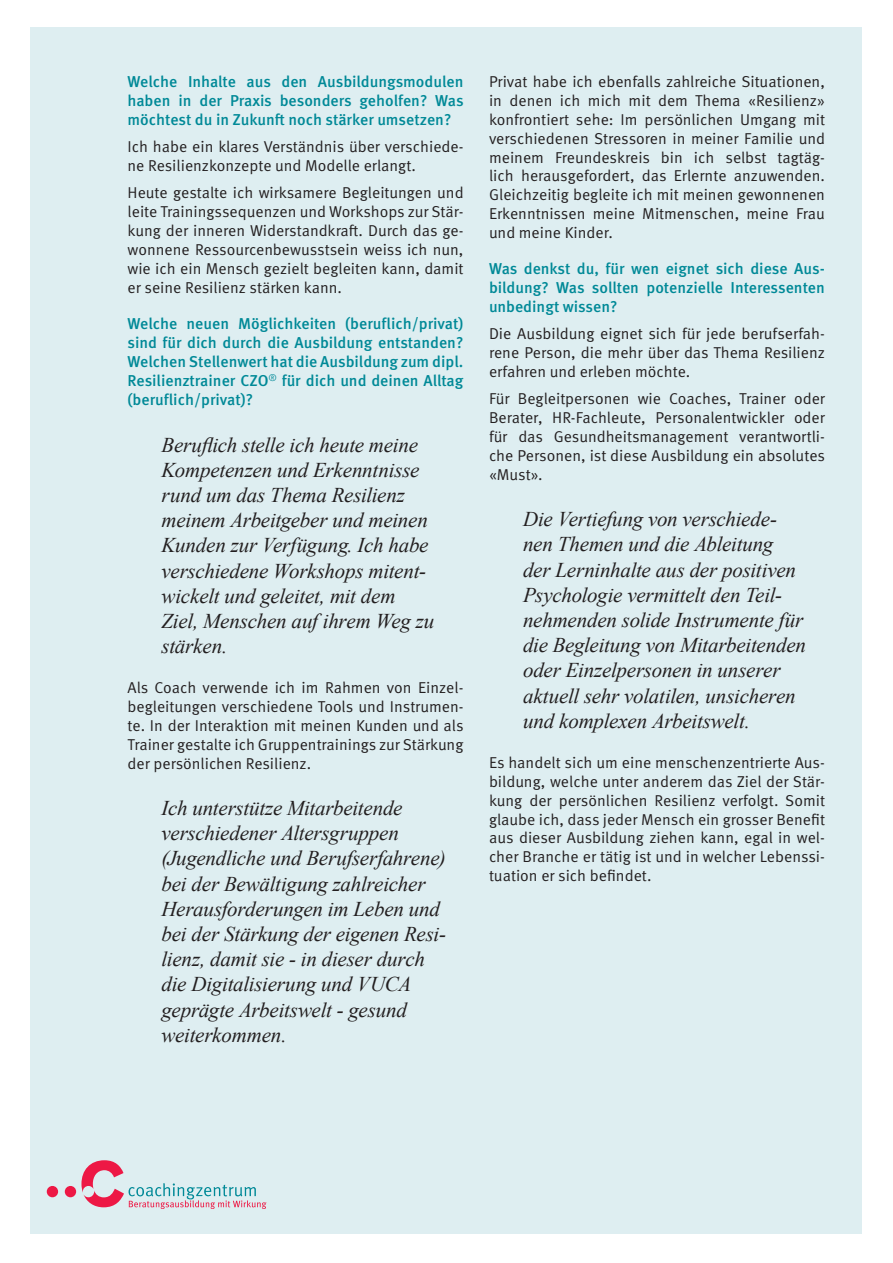
<style>
.page{position:relative;width:893px;height:1263px;background:#fff}
.page>*{position:absolute;margin:0;border:0;box-sizing:border-box;transform-origin:0 0}
.t1{font:italic 21px/25.2px "Times New Roman";letter-spacing:-.01em;color:#231f20}
.t2{font:15.75px/18.9px "Meta OT Norm";color:#231f20;text-align:justify}
.t3{font:500 15.75px/18.9px "Meta OT";color:#008997;text-align:justify}
</style>
<div class="page">
<div style="left:31px;top:28px;width:831px;height:1206px;background:#deeef1"></div>
<div style="left:47px;top:1186px;width:11px;height:11px;background:#ed1845;border-radius:50%"></div>
<div style="left:65px;top:1186px;width:11px;height:11px;background:#ed1845;border-radius:50%"></div>
<svg style="left:81px;top:1160px;width:185px;height:49px"></svg>
<p class="t3" style="left:128px;top:72px;width:338px">Welche Inhalte aus den Ausbildungsmodulen haben in der Praxis besonders geholfen? Was möchtest du in Zukunft noch stärker umsetzen?</p>
<p class="t2" style="left:128px;top:137px;width:337px">Ich habe ein klares Verständnis über verschiede&shy;ne Resilienzkonzepte und Modelle erlangt.</p>
<p class="t2" style="left:128px;top:184px;width:338px">Heute gestalte ich wirksamere Begleitungen und leite Trainingssequenzen und Workshops zur Stär&shy;kung der inneren Widerstandkraft. Durch das ge&shy;wonnene Ressourcenbewusstsein weiss ich nun, wie ich ein Mensch gezielt begleiten kann, damit er seine Resilienz stärken kann.</p>
<p class="t3" style="left:128px;top:314px;width:337px">Welche neuen Möglichkeiten (beruflich/privat) sind für dich durch die Ausbildung entstanden?<br>Welchen Stellenwert hat die Ausbildung zum dipl.<br>Resilienztrainer CZO<sup>®</sup> für dich und deinen Alltag (beruflich/privat)?</p>
<p class="t1" style="left:162px;top:431px;width:274px">Beruflich stelle ich heute meine<br>Kompetenzen und Erkenntnisse rund um das Thema Resilienz meinem Arbeitgeber und meinen<br>Kunden zur Verfügung. Ich habe verschiedene Workshops mitent&shy;wickelt und geleitet, mit dem<br>Ziel, Menschen auf ihrem Weg zu stärken.</p>
<p class="t2" style="left:128px;top:678px;width:338px">Als Coach verwende ich im Rahmen von Einzel&shy;begleitungen verschiedene Tools und Instrumen&shy;te. In der Interaktion mit meinen Kunden und als Trainer gestalte ich Gruppentrainings zur Stärkung der persönlichen Resilienz.</p>
<p class="t1" style="left:162px;top:795px;width:286px">Ich unterstütze Mitarbeitende verschiedener Altersgruppen (Jugendliche und Berufserfahrene) bei der Bewältigung zahlreicher<br>Herausforderungen im Leben und bei der Stärkung der eigenen Resi&shy;lienz, damit sie - in dieser durch die Digitalisierung und VUCA geprägte Arbeitswelt - gesund weiterkommen.</p>
<p class="t2" style="left:489px;top:72px;width:338px">Privat habe ich ebenfalls zahlreiche Situationen, in denen ich mich mit dem Thema «Resilienz» konfrontiert sehe: Im persönlichen Umgang mit verschiedenen Stressoren in meiner Familie und meinem Freundeskreis bin ich selbst tagtäg&shy;lich herausgefordert, das Erlernte anzuwenden.<br>Gleichzeitig begleite ich mit meinen gewonnenen Erkenntnissen meine Mitmenschen, meine Frau und meine Kinder.</p>
<p class="t3" style="left:489px;top:259px;width:337px">Was denkst du, für wen eignet sich diese Aus&shy;bildung? Was sollten potenzielle Interessenten unbedingt wissen?</p>
<p class="t2" style="left:489px;top:324px;width:338px">Die Ausbildung eignet sich für jede berufserfah&shy;rene Person, die mehr über das Thema Resilienz erfahren und erleben möchte.</p>
<p class="t2" style="left:489px;top:390px;width:338px">Für Begleitpersonen wie Coaches, Trainer oder Berater, HR-Fachleute, Personalentwickler oder für das Gesundheitsmanagement verantwortli&shy;che Personen, ist diese Ausbildung ein absolutes «Must».</p>
<p class="t1" style="left:523px;top:506px;width:285px">Die Vertiefung von verschiede&shy;nen Themen und die Ableitung der Lerninhalte aus der positiven<br>Psychologie vermittelt den Teil&shy;nehmenden solide Instrumente für die Begleitung von Mitarbeitenden oder Einzelpersonen in unserer aktuell sehr volatilen, unsicheren und komplexen Arbeitswelt.</p>
<p class="t2" style="left:489px;top:753px;width:338px">Es handelt sich um eine menschenzentrierte Aus&shy;bildung, welche unter anderem das Ziel der Stär&shy;kung der persönlichen Resilienz verfolgt. Somit glaube ich, dass jeder Mensch ein grosser Benefit aus dieser Ausbildung ziehen kann, egal in wel&shy;cher Branche er tätig ist und in welcher Lebenssi&shy;tuation er sich befindet.</p>
</div>
